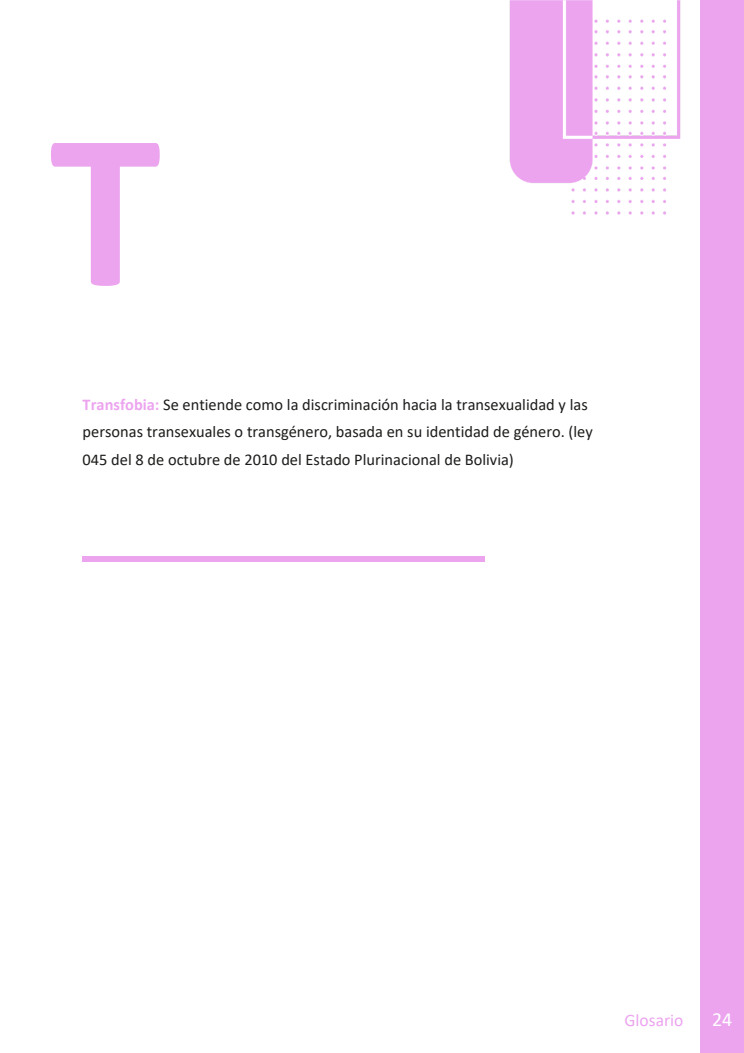
<style>
.page{position:relative;width:744px;height:1053px;background:#fff}
.page>*{position:absolute;margin:0;border:0;box-sizing:border-box;transform-origin:0 0}
.t1{font:700 224.96px "Calibri";color:#eca4ef}
.t2{font:20px "Calibri";color:#fff}
.t3{font:17.48px "Calibri";color:#eca4ef}
.t4{font:16.4px/27.6px "Calibri";color:#1d1d1b}
.s1{font-weight:700;color:#eca4ef}
</style>
<div class="page">
<div style="left:83px;top:556px;width:402px;height:5px;background:#eca4ef"></div>
<div style="left:700px;top:0;width:44px;height:1052px;background:#eca4ef"></div>
<img style="left:509px;top:0;width:172px;height:215px">
<h1 class="t1" style="left:50px;top:116px;width:113px">T</h1>
<p class="t4" style="left:83px;top:392px;width:512px"><span class="s1">Transfobia:</span> Se entiende como la discriminación hacia la transexualidad y las personas transexuales o transgénero, basada en su identidad de género. (ley<br>045 del 8 de octubre de 2010 del Estado Plurinacional de Bolivia)</p>
<p class="t3" style="left:625px;top:1012px;width:60px">Glosario</p>
<p class="t2" style="left:712px;top:1011px;width:22px">24</p>
</div>
